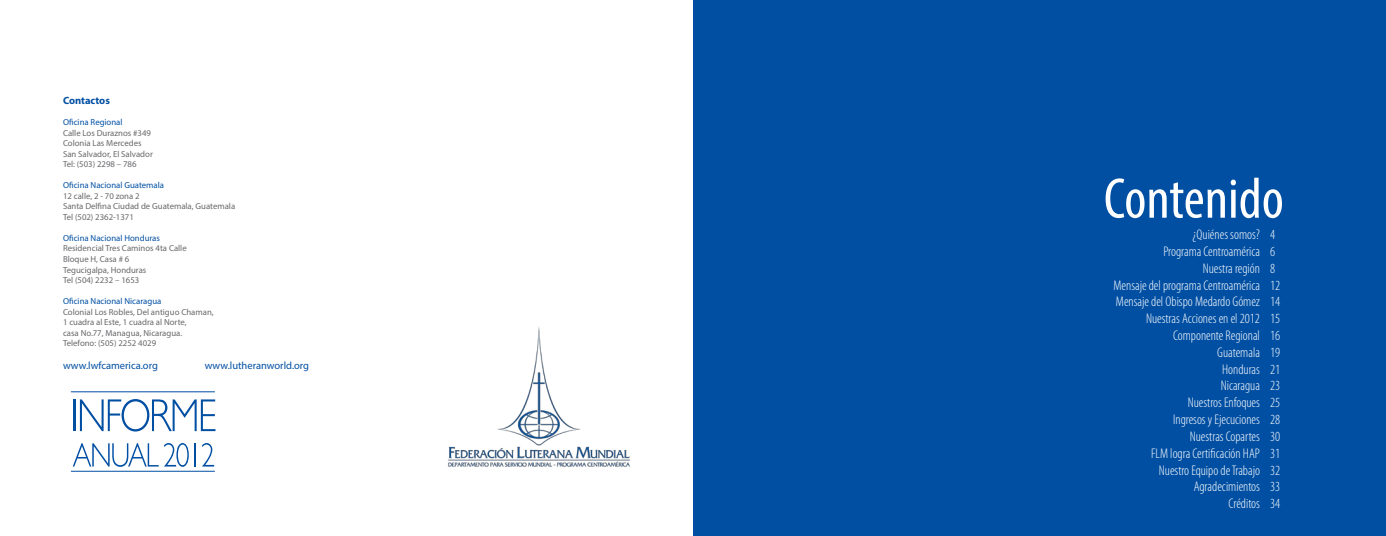
<style>
.page{position:relative;width:1386px;height:536px;background:#fff}
.page>*{position:absolute;margin:0;border:0;box-sizing:border-box;transform-origin:0 0}
.t1{font:condensed 57.75px "Myriad Pro";color:#fff}
.t2{font:300 condensed 14px/16.8px "Myriad Pro";color:#fff;text-align:right}
.t3{font:10.5px "Myriad Pro";color:#004fa3}
.t4{font:700 10.5px "Myriad Pro";color:#004fa3}
.t5{font:8.75px/10.5px "Myriad Pro";color:#67686b}
.t6{font:8.75px "Myriad Pro";color:#004fa3}
</style>
<div class="page">
<div style="left:693px;top:0;width:693px;height:536px;background:#004fa3"></div>
<hr style="left:74px;top:399px;width:2px;height:32px;background:#004fa3">
<svg style="left:80px;top:399px;width:135px;height:32px"></svg>
<svg style="left:73px;top:443px;width:116px;height:23px"></svg>
<svg style="left:195px;top:443px;width:1px;height:23px"></svg>
<svg style="left:202px;top:443px;width:12px;height:23px"></svg>
<hr style="left:71px;top:471px;width:144px;height:1px;background:#004fa3">
<hr style="left:71px;top:391px;width:144px;height:1px;background:#004fa3">
<img style="left:448px;top:326px;width:182px;height:141px">
<p class="t4" style="left:63px;top:94px;width:48px">Contactos</p>
<p class="t6" style="left:63px;top:117px;width:61px">Oficina Regional</p>
<p class="t5" style="left:63px;top:127px;width:91px">Calle Los Duraznos #349<br>Colonia Las Mercedes<br>San Salvador, El Salvador<br>Tel: (503) 2298 – 786</p>
<p class="t6" style="left:63px;top:180px;width:103px">Oficina Nacional Guatemala</p>
<p class="t5" style="left:63px;top:190px;width:174px">12 calle, 2 - 70 zona 2<br>Santa Delfina Ciudad de Guatemala, Guatemala<br>Tel (502) 2362-1371</p>
<p class="t6" style="left:63px;top:232px;width:99px">Oficina Nacional Honduras</p>
<p class="t5" style="left:63px;top:243px;width:125px">Residencial Tres Caminos 4ta Calle<br>Bloque H, Casa # 6<br>Tegucigalpa, Honduras<br>Tel (504) 2232 – 1653</p>
<p class="t6" style="left:63px;top:295px;width:100px">Oficina Nacional Nicaragua</p>
<p class="t5" style="left:63px;top:306px;width:152px">Colonial Los Robles, Del antiguo Chaman, 1 cuadra al Este, 1 cuadra al Norte,<br>casa No.77, Managua, Nicaragua.<br>Telefono: (505) 2252 4029</p>
<p class="t3" style="left:63px;top:359px;width:96px">www.lwfcamerica.org</p>
<p class="t3" style="left:205px;top:359px;width:106px">www.lutheranworld.org</p>
<h1 class="t1" style="left:1104px;top:164px;width:182px">Contenido</h1>
<p class="t2" style="left:1114px;top:226px;width:148px">¿Quiénes somos?<br>Programa Centroamérica<br>Nuestra región<br>Mensaje del programa Centroamérica<br>Mensaje del Obispo Medardo Gómez<br>Nuestras Acciones en el 2012<br>Componente Regional<br>Guatemala<br>Honduras<br>Nicaragua<br>Nuestros Enfoques<br>Ingresos y Ejecuciones<br>Nuestras Copartes<br>FLM logra Certificación HAP<br>Nuestro Equipo de Trabajo<br>Agradecimientos<br>Créditos</p>
<h2 class="t2" style="left:1270px;top:226px;width:12px;text-align:left">4<br>6<br>8<br>12<br>14<br>15<br>16<br>19<br>21<br>23<br>25<br>28<br>30<br>31<br>32<br>33<br>34</h2>
</div>
